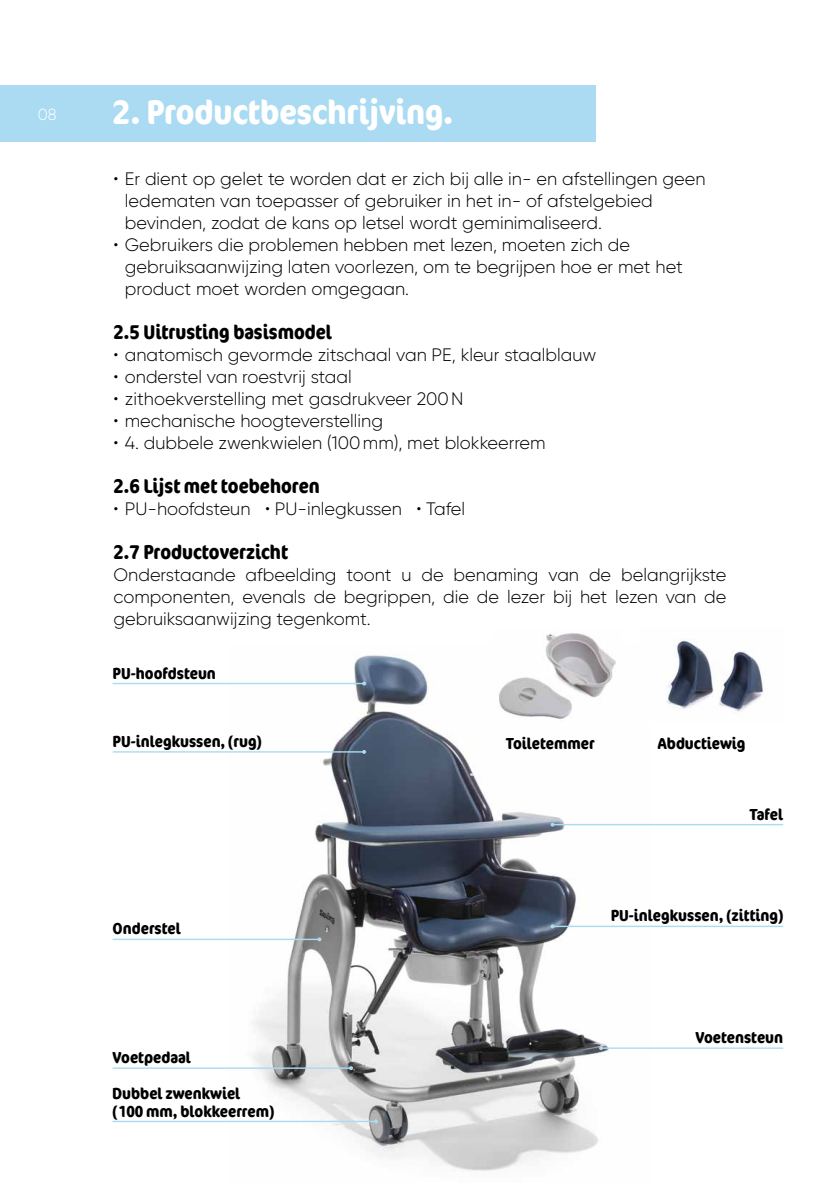
<style>
.page{position:relative;width:840px;height:1191px;background:#fff}
.page>*{position:absolute;margin:0;border:0;box-sizing:border-box;transform-origin:0 0}
.t1{font:700 condensed 34px "Cocon Offc Pro";color:#fff}
.t2{font:700 condensed 20px "Cocon Offc Pro";color:#000}
.t3{font:300 18px/22px "Gilroy";color:#000}
.t4{font:700 condensed 16px/17.8px "Cocon Offc Pro";color:#000}
.t5{font:300 16px "Gilroy";color:#fff}
</style>
<div class="page">
<div style="left:0;top:85px;width:595px;height:57px;background:#aadbf3"></div>
<img style="left:229px;top:655px;width:421px;height:517px">
<hr style="left:113px;top:683px;width:251px;height:1px;background:#aadbf3">
<svg style="left:362px;top:681px;width:4px;height:4px"></svg>
<hr style="left:113px;top:751px;width:251px;height:1px;background:#aadbf3">
<svg style="left:362px;top:750px;width:4px;height:4px"></svg>
<hr style="left:113px;top:938px;width:206px;height:2px;background:#aadbf3">
<svg style="left:317px;top:937px;width:4px;height:4px"></svg>
<hr style="left:113px;top:1067px;width:238px;height:1px;background:#aadbf3">
<svg style="left:349px;top:1066px;width:4px;height:4px"></svg>
<hr style="left:113px;top:1120px;width:263px;height:2px;background:#aadbf3">
<svg style="left:374px;top:1119px;width:4px;height:4px"></svg>
<hr style="left:552px;top:824px;width:230px;height:1px;background:#aadbf3">
<svg style="left:550px;top:822px;width:4px;height:4px"></svg>
<hr style="left:552px;top:925px;width:230px;height:2px;background:#aadbf3">
<svg style="left:550px;top:924px;width:4px;height:4px"></svg>
<hr style="left:600px;top:1047px;width:182px;height:1px;background:#aadbf3">
<svg style="left:598px;top:1046px;width:4px;height:4px"></svg>
<img style="left:638px;top:639px;width:125px;height:82px">
<img style="left:493px;top:633px;width:128px;height:88px">
<p class="t5" style="left:38px;top:104px;width:20px">08</p>
<h1 class="t1" style="left:113px;top:88px;width:342px">2. Productbeschrijving.</h1>
<p class="t3" style="left:125px;top:167px;width:582px;text-indent:-11px">• Er dient op gelet te worden dat er zich bij alle in- en afstellingen geen ledematen van toepasser of gebruiker in het in- of afstelgebied bevinden, zodat de kans op letsel wordt geminimaliseerd.</p>
<p class="t3" style="left:125px;top:233px;width:559px;text-indent:-11px">• Gebruikers die problemen hebben met lezen, moeten zich de gebruiksaanwijzing laten voorlezen, om te begrijpen hoe er met het product moet worden omgegaan.</p>
<p class="t2" style="left:113px;top:317px;width:220px">2.5 Uitrusting basismodel</p>
<p class="t3" style="left:113px;top:343px;width:484px">• anatomisch gevormde zitschaal van PE, kleur staalblauw</p>
<p class="t3" style="left:113px;top:365px;width:239px">• onderstel van roestvrij staal</p>
<p class="t3" style="left:113px;top:387px;width:351px">• zithoekverstelling met gasdrukveer 200N</p>
<p class="t3" style="left:113px;top:409px;width:271px">• mechanische hoogteverstelling</p>
<p class="t3" style="left:113px;top:431px;width:433px">• 4. dubbele zwenkwielen (100mm), met blokkeerrem</p>
<p class="t2" style="left:113px;top:471px;width:208px">2.6 Lijst met toebehoren</p>
<p class="t3" style="left:113px;top:497px;width:353px">• PU-hoofdsteun • PU-inlegkussen • Tafel</p>
<p class="t2" style="left:113px;top:537px;width:176px">2.7 Productoverzicht</p>
<p class="t3" style="left:113px;top:563px;width:614px;text-align:justify">Onderstaande afbeelding toont u de benaming van de belangrijkste componenten, evenals de begrippen, die de lezer bij het lezen van de gebruiksaanwijzing tegenkomt.</p>
<p class="t4" style="left:113px;top:663px;width:105px">PU-hoofdsteun</p>
<p class="t4" style="left:113px;top:732px;width:151px">PU-inlegkussen, (rug)</p>
<p class="t4" style="left:505px;top:734px;width:90px">Toiletemmer</p>
<p class="t4" style="left:657px;top:734px;width:89px">Abductiewig</p>
<p class="t4" style="left:113px;top:919px;width:70px">Onderstel</p>
<p class="t4" style="left:113px;top:1048px;width:80px">Voetpedaal</p>
<p class="t4" style="left:113px;top:1083px;width:163px">Dubbel zwenkwiel (100 mm, blokkeerrem)</p>
<p class="t4" style="left:749px;top:804px;width:35px">Tafel</p>
<p class="t4" style="left:610px;top:906px;width:174px">PU-inlegkussen, (zitting)</p>
<p class="t4" style="left:695px;top:1028px;width:89px">Voetensteun</p>
</div>
